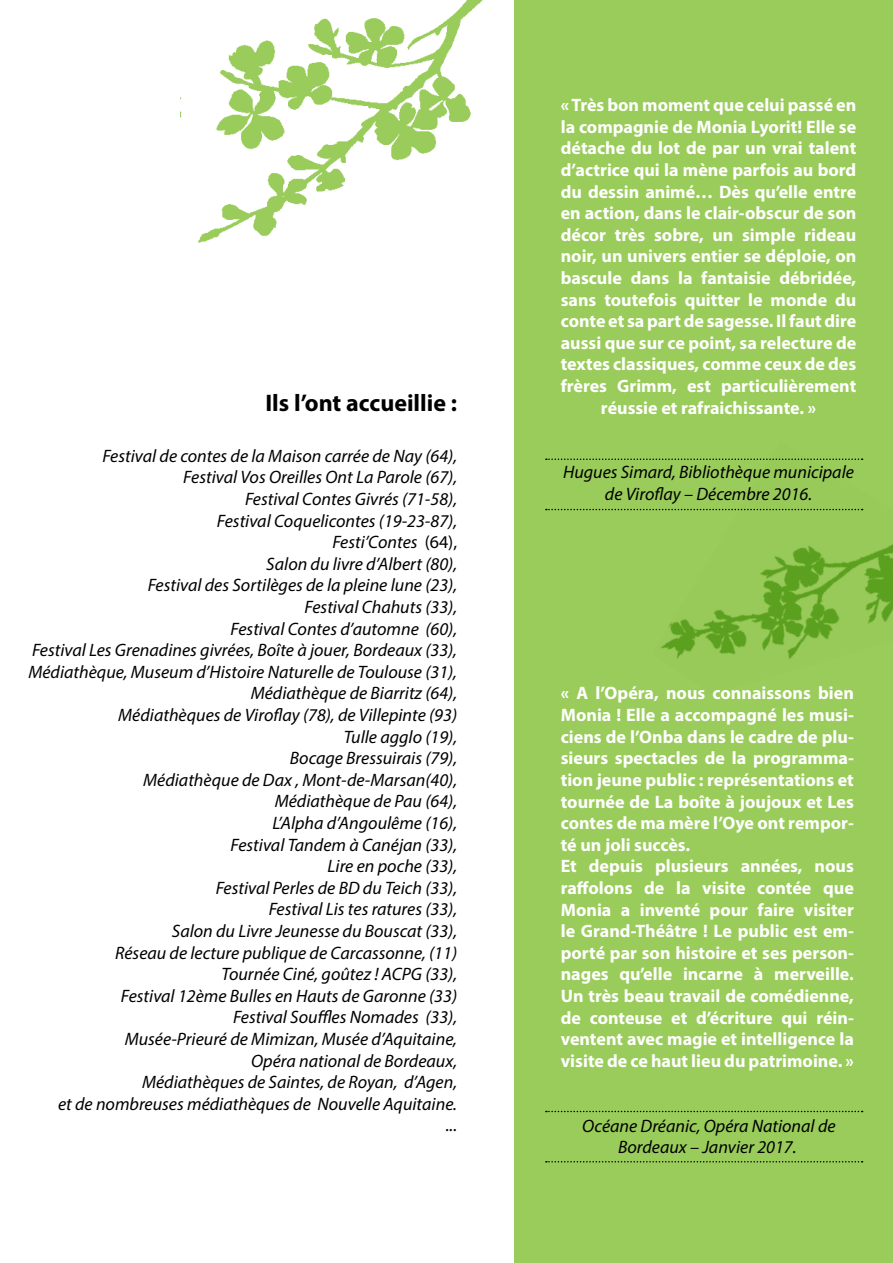
<style>
.page{position:relative;width:893px;height:1263px;background:#fff}
.page>*{position:absolute;margin:0;border:0;box-sizing:border-box;transform-origin:0 0}
.t1{font:700 24px "Myriad Pro";color:#000}
.t2{font:italic 18px/21.6px "Myriad Pro";color:#000;text-align:center}
.t3{font:700 18px/21.6px "Myriad Pro";color:#fff;text-align:center}
.s1{font-style:normal}
</style>
<div class="page">
<div style="left:514px;top:0;width:379px;height:1263px;background:#9acc5b"></div>
<img style="left:181px;top:0;width:302px;height:242px">
<svg style="left:546px;top:458px;width:93px;height:2px"></svg>
<svg style="left:546px;top:509px;width:93px;height:1px"></svg>
<svg style="left:546px;top:1111px;width:317px;height:1px"></svg>
<svg style="left:546px;top:1161px;width:317px;height:1px"></svg>
<img style="left:639px;top:458px;width:254px;height:201px">
<h1 class="t1" style="left:265px;top:388px;width:193px">Ils l’ont accueillie :</h1>
<p class="t2" style="left:28px;top:445px;width:430px;text-align:right">Festival de contes de la Maison carrée de Nay (64),<br>Festival Vos Oreilles Ont La Parole (67),<br>Festival Contes Givrés (71-58),<br>Festival Coquelicontes (19-23-87),<br>Festi’Contes <span class="s1">(64),<br></span>Salon du livre d’Albert (80),<br>Festival des Sortilèges de la pleine lune (23),<br>Festival Chahuts (33),<br>Festival Contes d’automne (60),<br>Festival Les Grenadines givrées, Boîte à jouer, Bordeaux (33), Médiathèque, Museum d’Histoire Naturelle de Toulouse (31), Médiathèque de Biarritz (64),<br>Médiathèques de Viroflay (78), de Villepinte (93)<br>Tulle agglo (19),<br>Bocage Bressuirais (79),<br>Médiathèque de Dax , Mont-de-Marsan(40),<br>Médiathèque de Pau (64),<br>L’Alpha d’Angoulême (16),<br>Festival Tandem à Canéjan (33),<br>Lire en poche (33),<br>Festival Perles de BD du Teich (33),<br>Festival Lis tes ratures (33),<br>Salon du Livre Jeunesse du Bouscat (33),<br>Réseau de lecture publique de Carcassonne, (11)<br>Tournée Ciné, goûtez ! ACPG (33),<br>Festival 12ème Bulles en Hauts de Garonne (33)<br>Festival Souffles Nomades (33),<br>Musée-Prieuré de Mimizan, Musée d’Aquitaine,<br>Opéra national de Bordeaux,<br>Médiathèques de Saintes, de Royan, d’Agen,<br>et de nombreuses médiathèques de Nouvelle Aquitaine.<br>...</p>
<p class="t3" style="left:561px;top:94px;width:297px">« Très bon moment que celui passé en la compagnie de Monia Lyorit! Elle se détache du lot de par un vrai talent d’actrice qui la mène parfois au bord du dessin animé… Dès qu’elle entre en action, dans le clair-obscur de son décor très sobre, un simple rideau noir, un univers entier se déploie, on bascule dans la fantaisie débridée, sans toutefois quitter le monde du conte et sa part de sagesse. Il faut dire aussi que sur ce point, sa relecture de textes classiques, comme ceux de des frères Grimm, est particulièrement réussie et rafraichissante. »</p>
<p class="t2" style="left:563px;top:461px;width:292px">Hugues Simard, Bibliothèque municipale de Viroflay – Décembre 2016.</p>
<p class="t3" style="left:561px;top:682px;width:295px;text-align:left">« A l’Opéra, nous connaissons bien Monia ! Elle a accompagné les musi&shy;ciens de l’Onba dans le cadre de plu&shy;sieurs spectacles de la programma&shy;tion jeune public : représentations et tournée de La boîte à joujoux et Les contes de ma mère l’Oye ont rempor&shy;té un joli succès.<br>Et depuis plusieurs années, nous raffolons de la visite contée que Monia a inventé pour faire visiter le Grand-Théâtre ! Le public est em&shy;porté par son histoire et ses person&shy;nages qu’elle incarne à merveille.<br>Un très beau travail de comédienne, de conteuse et d’écriture qui réin&shy;ventent avec magie et intelligence la visite de ce haut lieu du patrimoine. »</p>
<p class="t2" style="left:582px;top:1114px;width:255px">Océane Dréanic, Opéra National de<br>Bordeaux – Janvier 2017.</p>
</div>
